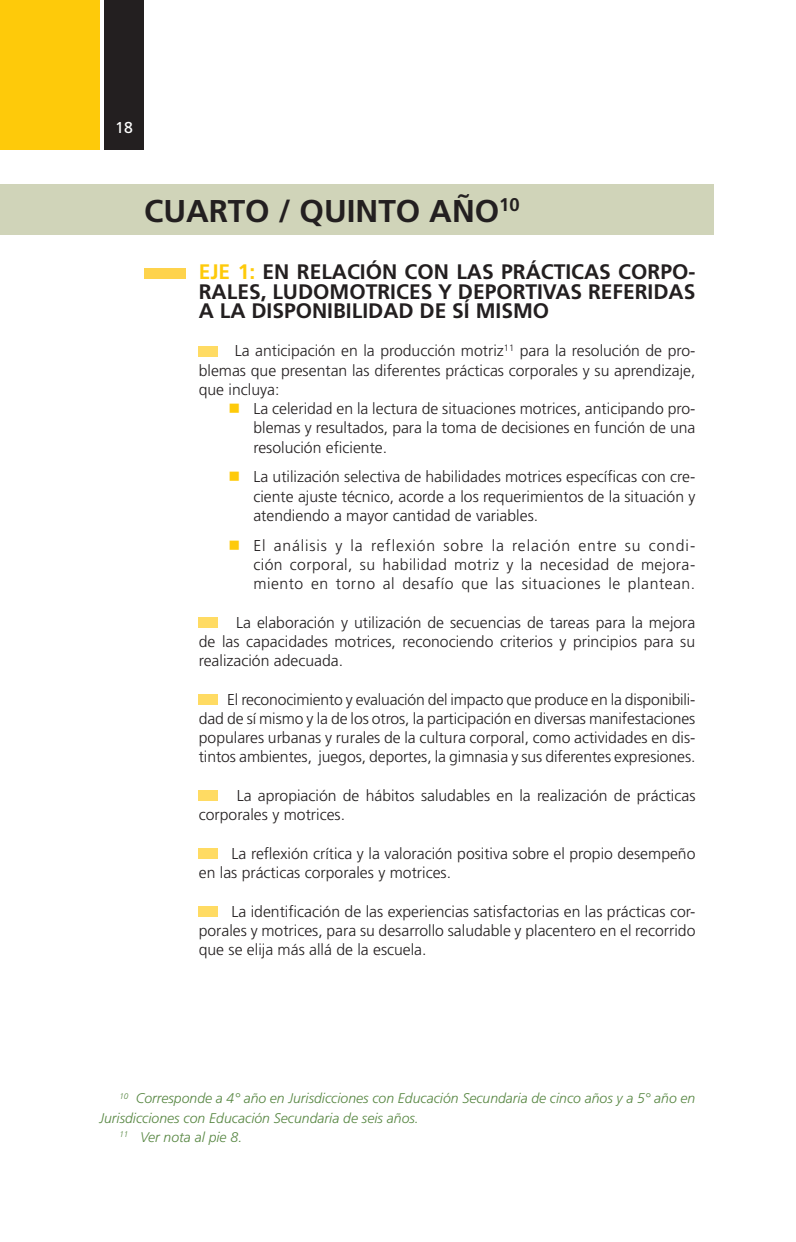
<style>
.page{position:relative;width:796px;height:1242px;background:#fff}
.page>*{position:absolute;margin:0;border:0;box-sizing:border-box;transform-origin:0 0}
.t1{font:700 31.5px "Frutiger LT Std";color:#231f20}
.t2{font:700 21px/19.2px "Frutiger LT Std";color:#231f20;text-align:justify}
.t3{font:300 15.75px/19.2px "Frutiger LT Std";color:#231f20;text-align:justify}
.t4{font:15.75px "Frutiger LT Std";color:#fff}
.t5{font:italic 300 14px "Frutiger LT Std";color:#588743}
.s1{color:#feca0a}
</style>
<div class="page">
<div style="left:0;top:0;width:99px;height:149px;background:#feca0a"></div>
<div style="left:104px;top:0;width:40px;height:149px;background:#231f20"></div>
<div style="left:0;top:184px;width:713px;height:50px;background:#d0d4b9"></div>
<div style="left:199px;top:346px;width:19px;height:10px;background:#ffdb63"></div>
<div style="left:199px;top:617px;width:19px;height:11px;background:#ffdb63"></div>
<div style="left:199px;top:694px;width:19px;height:11px;background:#ffdb63"></div>
<div style="left:199px;top:790px;width:19px;height:11px;background:#ffdb63"></div>
<div style="left:199px;top:848px;width:19px;height:11px;background:#ffdb63"></div>
<div style="left:199px;top:906px;width:19px;height:10px;background:#ffdb63"></div>
<div style="left:144px;top:268px;width:41px;height:10px;background:#fed34c"></div>
<p class="t4" style="left:115px;top:119px;width:19px">18</p>
<h1 class="t1" style="left:144px;top:192px;width:377px">CUARTO / QUINTO AÑO<sup>10</sup></h1>
<h2 class="t2" style="left:199px;top:262px;width:498px"><span class="s1">EJE 1:</span> EN RELACIÓN CON LAS PRÁCTICAS CORPO-RALES, LUDOMOTRICES Y DEPORTIVAS REFERIDAS A LA DISPONIBILIDAD DE SÍ MISMO</h2>
<p class="t3" style="left:199px;top:341px;width:498px;text-indent:36px">La anticipación en la producción motriz<sup>11</sup> para la resolución de pro&shy;blemas que presentan las diferentes prácticas corporales y su aprendizaje, que incluya:</p>
<p class="t3" style="left:253px;top:399px;width:443px;text-indent:-25px"><span class="s1">■</span> La celeridad en la lectura de situaciones motrices, anticipando pro&shy;blemas y resultados, para la toma de decisiones en función de una resolución eficiente.</p>
<p class="t3" style="left:253px;top:467px;width:443px;text-indent:-25px"><span class="s1">■</span> La utilización selectiva de habilidades motrices específicas con cre&shy;ciente ajuste técnico, acorde a los requerimientos de la situación y atendiendo a mayor cantidad de variables.</p>
<p class="t3" style="left:253px;top:536px;width:443px;text-indent:-25px"><span class="s1">■</span> El análisis y la reflexión sobre la relación entre su condi&shy;ción corporal, su habilidad motriz y la necesidad de mejora&shy;miento en torno al desafío que las situaciones le plantean.</p>
<p class="t3" style="left:199px;top:613px;width:497px;text-indent:37px">La elaboración y utilización de secuencias de tareas para la mejora de las capacidades motrices, reconociendo criterios y principios para su realización adecuada.</p>
<p class="t3" style="left:199px;top:690px;width:498px;text-indent:28px">El reconocimiento y evaluación del impacto que produce en la disponibili&shy;dad de sí mismo y la de los otros, la participación en diversas manifestaciones populares urbanas y rurales de la cultura corporal, como actividades en dis&shy;tintos ambientes, juegos, deportes, la gimnasia y sus diferentes expresiones.</p>
<p class="t3" style="left:199px;top:786px;width:498px;text-indent:38px">La apropiación de hábitos saludables en la realización de prácticas corporales y motrices.</p>
<p class="t3" style="left:199px;top:844px;width:498px;text-indent:33px">La reflexión crítica y la valoración positiva sobre el propio desempeño en las prácticas corporales y motrices.</p>
<p class="t3" style="left:199px;top:901px;width:498px;text-indent:33px">La identificación de las experiencias satisfactorias en las prácticas cor&shy;porales y motrices, para su desarrollo saludable y placentero en el recorrido que se elija más allá de la escuela.</p>
<p class="t5" style="left:119px;top:1090px;width:577px"><sup>10</sup> Corresponde a 4° año en Jurisdicciones con Educación Secundaria de cinco años y a 5° año en</p>
<p class="t5" style="left:99px;top:1110px;width:320px">Jurisdicciones con Educación Secundaria de seis años.</p>
<p class="t5" style="left:119px;top:1129px;width:124px"><sup>11</sup> Ver nota al pie 8.</p>
</div>
